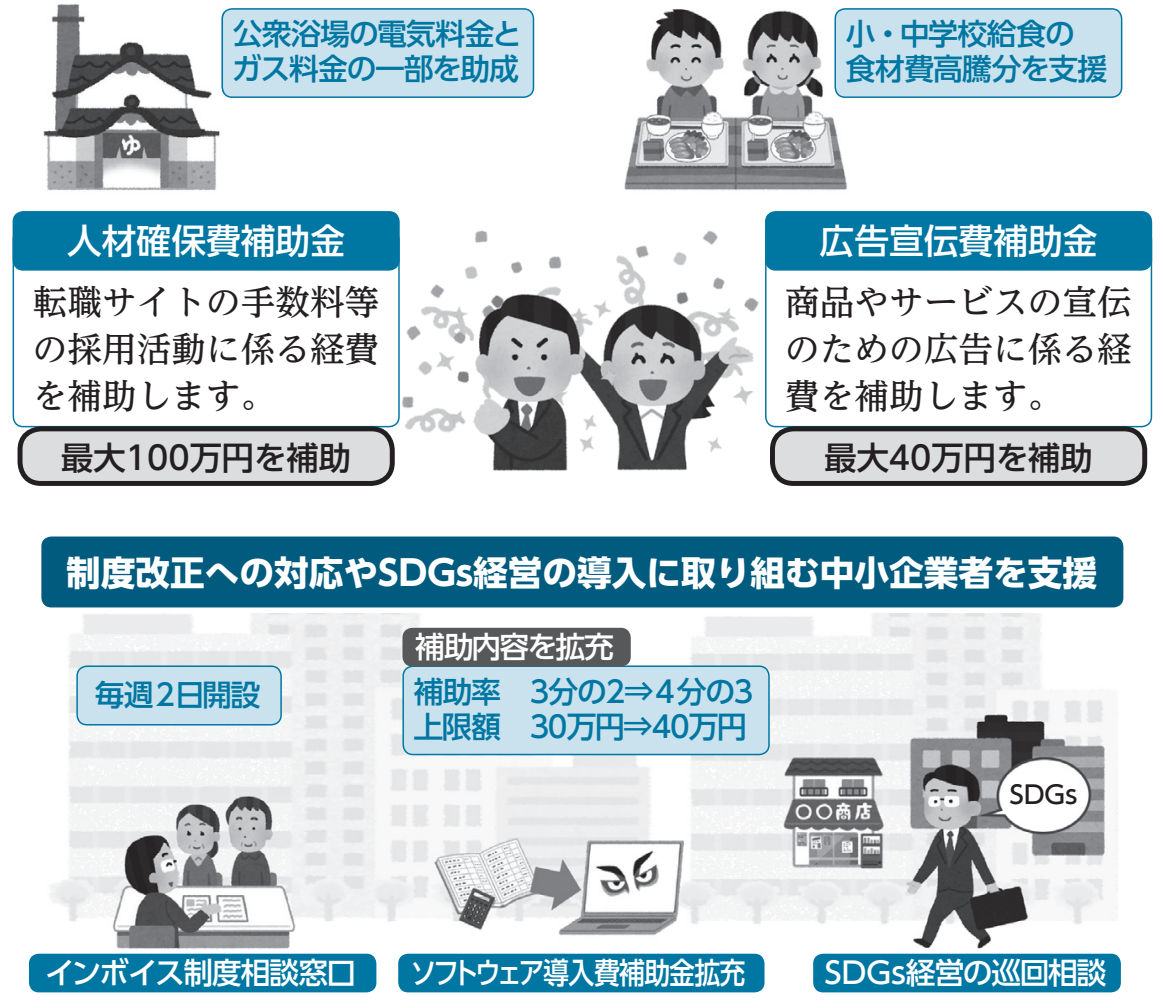
<style>
.page{position:relative;width:1163px;height:1008px;background:#fff}
.page>*{position:absolute;margin:0;border:0;box-sizing:border-box;transform-origin:0 0}
.t1{font:500 34.65px/46.9px "UD Reimin Pro";color:#231f20;text-align:justify}
.t2{font:700 34.65px "UD Shin Go Pro";color:#fff}
.t3{font:500 34.65px "UD Shin Go Pro";color:#fff}
.t4{font:500 32.2px "UD Shin Go Pro";color:#231f20}
.t5{font:500 29.75px/35px "UD Shin Go Pro";letter-spacing:-.035em;color:#0076a3}
.t6{font:500 29.75px "UD Shin Go Pro";letter-spacing:-.045em;color:#fff}
.t7{font:500 29.75px "UD Shin Go Pro";letter-spacing:-.045em;color:#fff;scale:.87 1}
.t8{font:500 24.85px "UD Shin Go Pro";color:#231f20}
</style>
<div class="page">
<img style="left:41px;top:613px;width:1080px;height:349px">
<div style="left:29px;top:954px;width:347px;height:38px;background:#0076a3;border-radius:10px"></div>
<div style="left:398px;top:954px;width:366px;height:38px;background:#0076a3;border-radius:10px"></div>
<div style="left:813px;top:954px;width:307px;height:38px;background:#0076a3;border-radius:10px"></div>
<div style="left:77px;top:666px;width:204px;height:59px;background:#c9e2ee;border-radius:10px"></div>
<div style="left:76px;top:665px;width:206px;height:61px;border:1px solid #0076a3;border-radius:10px"></div>
<div style="left:403px;top:666px;width:366px;height:89px;background:#c9e2ee;border-radius:10px"></div>
<div style="left:402px;top:665px;width:367px;height:90px;border:1px solid #0076a3;border-radius:10px"></div>
<div style="left:224px;top:8px;width:310px;height:90px;background:#c9e2ee"></div>
<div style="left:41px;top:537px;width:1082px;height:70px;background:#005b7f;border-radius:10px"></div>
<img style="left:395px;top:230px;width:375px;height:241px">
<div style="left:13px;top:230px;width:386px;height:197px;background:#fff;border-radius:10px"></div>
<div style="left:13px;top:212px;width:386px;height:58px;background:#0076a3;border-radius:10px"></div>
<div style="left:13px;top:211px;width:387px;height:60px;border:1px solid #0076a3;border-radius:10px"></div>
<div style="left:20px;top:429px;width:372px;height:54px;background:#dcdddf;border-radius:21px"></div>
<div style="left:18px;top:426px;width:377px;height:60px;border:5px solid #231f20;border-radius:21px"></div>
<div style="left:765px;top:230px;width:386px;height:197px;background:#fff;border-radius:10px"></div>
<div style="left:765px;top:211px;width:387px;height:60px;background:#0076a3"></div>
<div style="left:772px;top:429px;width:372px;height:54px;background:#dcdddf;border-radius:21px"></div>
<div style="left:770px;top:426px;width:377px;height:60px;border:5px solid #231f20;border-radius:21px"></div>
<div style="left:402px;top:628px;width:228px;height:38px;background:#57585a;border-radius:10px"></div>
<img style="left:43px;top:4px;width:181px;height:187px">
<img style="left:221px;top:12px;width:3px;height:82px">
<img style="left:624px;top:9px;width:224px;height:182px">
<div style="left:835px;top:9px;width:286px;height:88px;background:#c9e2ee;border-radius:10px"></div>
<div style="left:834px;top:8px;width:288px;height:90px;border:1px solid #0076a3;border-radius:10px"></div>
<p class="t5" style="left:232px;top:16px;width:291px">公衆浴場の電気料金とガス料金の一部を助成</p>
<p class="t3" style="left:67px;top:213px;width:279px">人材確保費補助金</p>
<p class="t1" style="left:33px;top:278px;width:348px">転職サイトの手数料等の採用活動に係る経費を補助します。</p>
<p class="t4" style="left:61px;top:431px;width:291px">最大100万円を補助</p>
<p class="t5" style="left:845px;top:16px;width:263px">小・中学校給食の食材費高騰分を支援</p>
<p class="t3" style="left:819px;top:213px;width:279px">広告宣伝費補助金</p>
<p class="t1" style="left:785px;top:278px;width:348px">商品やサービスの宣伝のための広告に係る経費を補助します。</p>
<p class="t4" style="left:824px;top:431px;width:270px">最大40万円を補助</p>
<p class="t2" style="left:66px;top:545px;width:1032px">制度改正への対応やSDGs経営の導入に取り組む中小企業者を支援</p>
<p class="t6" style="left:415px;top:622px;width:200px">補助内容を拡充</p>
<p class="t5" style="left:95px;top:677px;width:167px">毎週２日開設</p>
<p class="t5" style="left:413px;top:673px;width:341px">補助率　3分の2⇒４分の3上限額　30万円⇒40万円</p>
<p class="t8" style="left:1009px;top:775px;width:69px">SDGs</p>
<p class="t6" style="left:45px;top:948px;width:313px">インボイス制度相談窓口</p>
<p class="t7" style="left:410px;top:948px;width:386px">ソフトウェア導入費補助金拡充</p>
<p class="t6" style="left:824px;top:948px;width:283px">SDGs経営の巡回相談</p>
</div>
